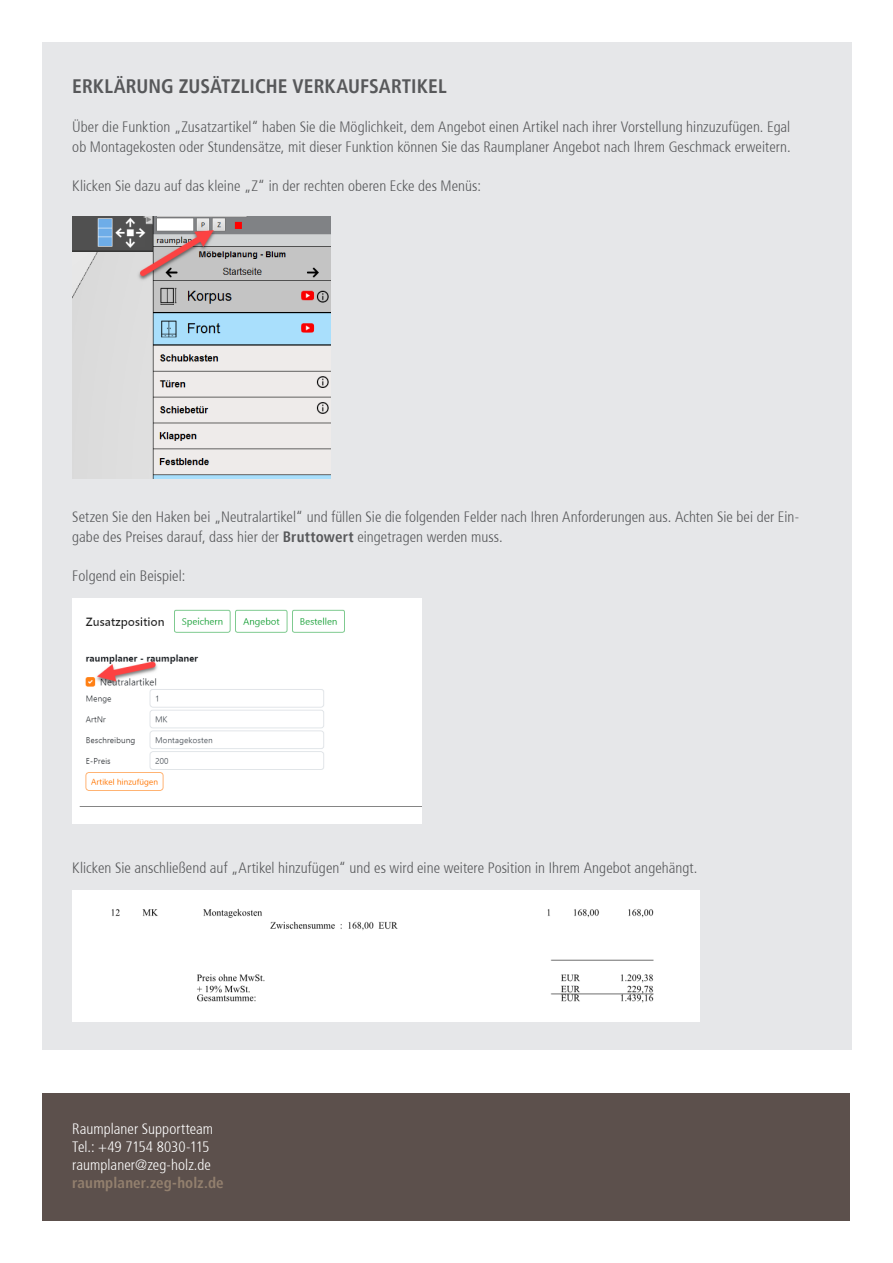
<style>
.page{position:relative;width:893px;height:1263px;background:#fff}
.page>*{position:absolute;margin:0;border:0;box-sizing:border-box;transform-origin:0 0}
.t1{font:700 condensed 19.5px "Frutiger";letter-spacing:.005em;color:#57585a}
.t2{font:300 condensed 15px/19.5px "Frutiger";letter-spacing:.005em;color:#57585a}
.t3{font:300 condensed 15px/18px "Frutiger";letter-spacing:.005em;color:#fff}
.t4{font:700 condensed 15px "Frutiger";letter-spacing:.01em;color:#93806e}
.s1{font-weight:700}
</style>
<div class="page">
<div style="left:43px;top:43px;width:808px;height:1007px;background:#e6e7e9"></div>
<div style="left:43px;top:1093px;width:807px;height:127px;background:#5c504c"></div>
<img style="left:72px;top:217px;width:259px;height:261px">
<img style="left:72px;top:598px;width:349px;height:225px">
<div style="left:72px;top:891px;width:628px;height:131px;background:#fff"></div>
<h1 class="t1" style="left:72px;top:75px;width:376px">ERKLÄRUNG ZUSÄTZLICHE VERKAUFSARTIKEL</h1>
<p class="t2" style="left:72px;top:117px;width:720px">Über die Funktion „Zusatzartikel“ haben Sie die Möglichkeit, dem Angebot einen Artikel nach ihrer Vorstellung hinzuzufügen. Egal ob Montagekosten oder Stundensätze, mit dieser Funktion können Sie das Raumplaner Angebot nach Ihrem Geschmack erweitern.</p>
<p class="t2" style="left:72px;top:176px;width:410px">Klicken Sie dazu auf das kleine „Z“ in der rechten oberen Ecke des Menüs:</p>
<p class="t2" style="left:72px;top:507px;width:728px">Setzen Sie den Haken bei „Neutralartikel“ und füllen Sie die folgenden Felder nach Ihren Anforderungen aus. Achten Sie bei der Ein&shy;gabe des Preises darauf, dass hier der <span class="s1">Bruttowert</span> eingetragen werden muss.</p>
<p class="t2" style="left:72px;top:566px;width:114px">Folgend ein Beispiel:</p>
<p class="t2" style="left:72px;top:858px;width:627px">Klicken Sie anschließend auf „Artikel hinzufügen“ und es wird eine weitere Position in Ihrem Angebot angehängt.</p>
<p class="t3" style="left:72px;top:1120px;width:142px">Raumplaner Supportteam<br>Tel.: +49 7154 8030-115 raumplaner@zeg-holz.de</p>
<p class="t4" style="left:72px;top:1174px;width:153px">raumplaner.zeg-holz.de</p>
</div>
